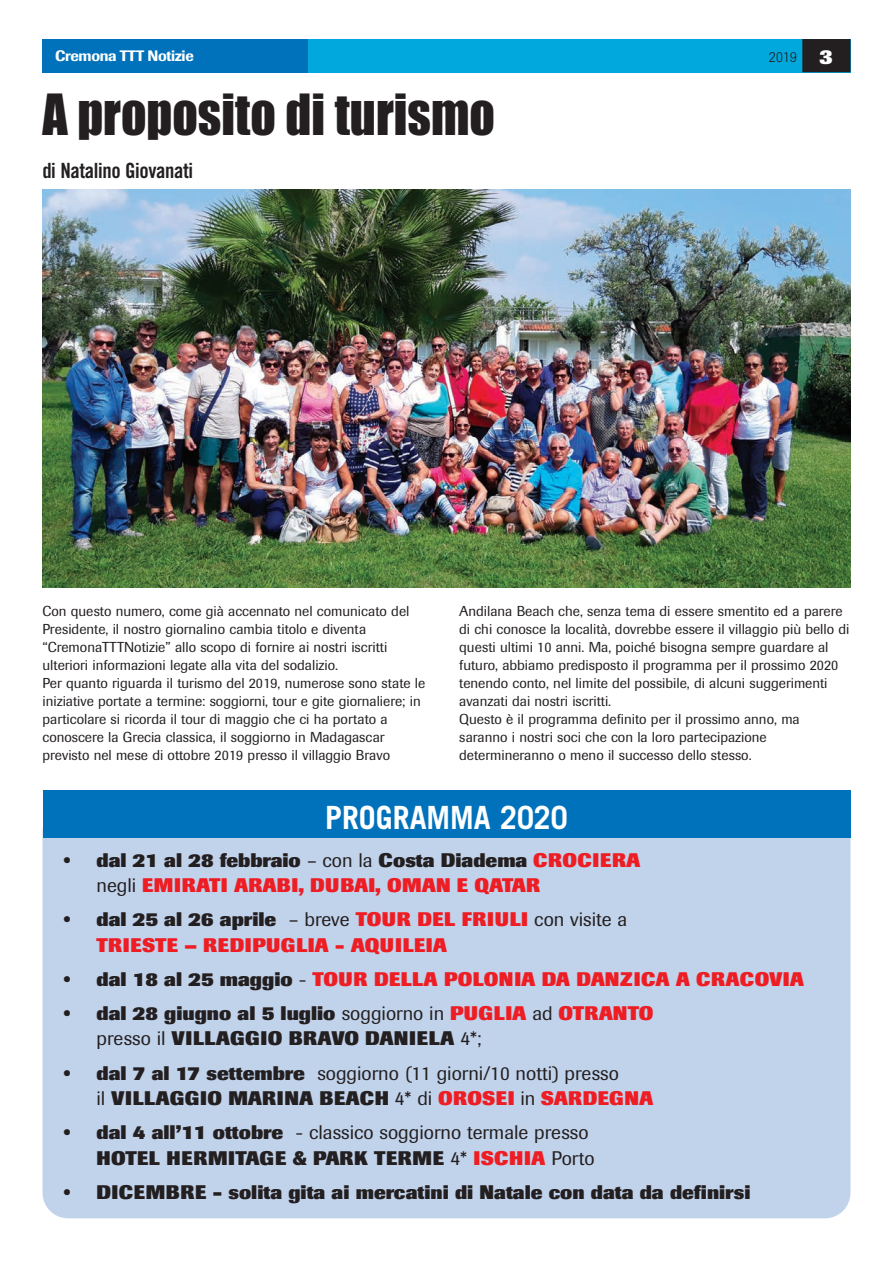
<style>
.page{position:relative;width:893px;height:1263px;background:#fff}
.page>*{position:absolute;margin:0;border:0;box-sizing:border-box;transform-origin:0 0}
.t1{font:52.5px "Impact";color:#231f20;scale:.95 1}
.t2{font:700 31.95px "Trade Gothic";color:#fff;scale:.95 1}
.t3{font:21px "Trade Gothic Bold Cond Twenty";letter-spacing:-.02em;color:#231f20}
.t4{font:800 19.5px/25.2px "Imago";color:#231f20}
.t5{font:800 19.5px/25.2px "Imago";color:#ee1d23}
.t6{font:19.5px/25.2px "Imago";color:#231f20}
.t7{font:800 19.5px/25.2px "Imago";letter-spacing:.02em;color:#231f20}
.t8{font:800 19.5px/25.2px "Imago";letter-spacing:.02em;color:#ee1d23}
.t9{font:500 15px "Imago";letter-spacing:-.025em;color:#fff}
.t10{font:300 15px "Imago";color:#231f20}
.t11{font:14.25px/18px "Imago";color:#231f20}
.s1{font-weight:800;font-size:21px;color:#fff}
.s2{color:#231f20}
.s3{font-weight:400;color:#231f20}
.s4{font-weight:400}
.s5{color:#ee1d23}
.s6{font-weight:800}
.s7{font-weight:800;color:#ee1d23}
</style>
<div class="page">
<div style="left:43px;top:806px;width:807px;height:412px;background:#c1d2eb;border-radius:26px"></div>
<div style="left:43px;top:790px;width:807px;height:48px;background:#0072bc"></div>
<div style="left:43px;top:39px;width:807px;height:33px;background:#00a8dd"></div>
<div style="left:43px;top:39px;width:265px;height:33px;background:#0072bc"></div>
<div style="left:802px;top:39px;width:48px;height:33px;background:#231f20"></div>
<img style="left:43px;top:190px;width:807px;height:397px">
<p class="t9" style="left:55px;top:47px;width:140px">Cremona TTT Notizie</p>
<p class="t10" style="left:768px;top:48px;width:66px">2019 <span class="s1">3</span></p>
<h1 class="t1" style="left:42px;top:97px;width:478px">A proposito di turismo</h1>
<h3 class="t3" style="left:42px;top:157px;width:152px">di Natalino Giovanati</h3>
<p class="t11" style="left:43px;top:602px;width:384px">Con questo numero, come già accennato nel comunicato del Presidente, il nostro giornalino cambia titolo e diventa “CremonaTTTNotizie” allo scopo di fornire ai nostri iscritti ulteriori informazioni legate alla vita del sodalizio.<br>Per quanto riguarda il turismo del 2019, numerose sono state le iniziative portate a termine: soggiorni, tour e gite giornaliere; in particolare si ricorda il tour di maggio che ci ha portato a conoscere la Grecia classica, il soggiorno in Madagascar previsto nel mese di ottobre 2019 presso il villaggio Bravo</p>
<p class="t11" style="left:459px;top:602px;width:392px">Andilana Beach che, senza tema di essere smentito ed a parere di chi conosce la località, dovrebbe essere il villaggio più bello di questi ultimi 10 anni. Ma, poiché bisogna sempre guardare al futuro, abbiamo predisposto il programma per il prossimo 2020 tenendo conto, nel limite del possibile, di alcuni suggerimenti avanzati dai nostri iscritti.<br>Questo è il programma definito per il prossimo anno, ma saranno i nostri soci che con la loro partecipazione determineranno o meno il successo dello stesso.</p>
<h2 class="t2" style="left:325px;top:798px;width:257px">PROGRAMMA 2020</h2>
<h3 class="t5" style="left:97px;top:848px;width:545px;text-indent:-33px"><span class="s2">• dal 21 al 28 febbraio</span> <span class="s3">– con la</span> <span class="s2">Costa Diadema</span> CROCIERA <span class="s3">negli</span> EMIRATI ARABI, DUBAI, OMAN E QATAR</h3>
<h3 class="t8" style="left:97px;top:907px;width:532px;text-indent:-33px"><span class="s2">• dal 25 al 26 aprile</span> <span class="s3">– breve</span> TOUR DEL FRIULI <span class="s3">con visite a<br></span>TRIESTE – REDIPUGLIA - AQUILEIA</h3>
<h3 class="t5" style="left:64px;top:967px;width:742px"><span class="s2">• dal 18 al 25 maggio</span> <span class="s3">-</span> TOUR DELLA POLONIA DA DANZICA A CRACOVIA</h3>
<h3 class="t4" style="left:97px;top:1001px;width:558px;text-indent:-33px">• dal 28 giugno al 5 luglio <span class="s4">soggiorno in</span> <span class="s5">PUGLIA</span> <span class="s4">ad</span> <span class="s5">OTRANTO </span><span class="s4">presso il</span> VILLAGGIO BRAVO DANIELA <span class="s4">4*;</span></h3>
<h3 class="t6" style="left:97px;top:1060px;width:558px;text-indent:-33px"><span class="s6">• dal 7 al 17 settembre</span> soggiorno (11 giorni/10 notti) presso<br>il <span class="s6">VILLAGGIO MARINA BEACH</span> 4* di <span class="s7">OROSEI</span> in <span class="s7">SARDEGNA</span></h3>
<h3 class="t7" style="left:97px;top:1120px;width:500px;text-indent:-33px">• dal 4 all’11 ottobre <span class="s4">- classico soggiorno termale presso<br></span>HOTEL HERMITAGE &amp; PARK TERME <span class="s4">4*</span> <span class="s5">ISCHIA</span> <span class="s4">Porto</span></h3>
<h3 class="t4" style="left:64px;top:1179px;width:688px">• DICEMBRE - solita gita ai mercatini di Natale con data da definirsi</h3>
</div>
